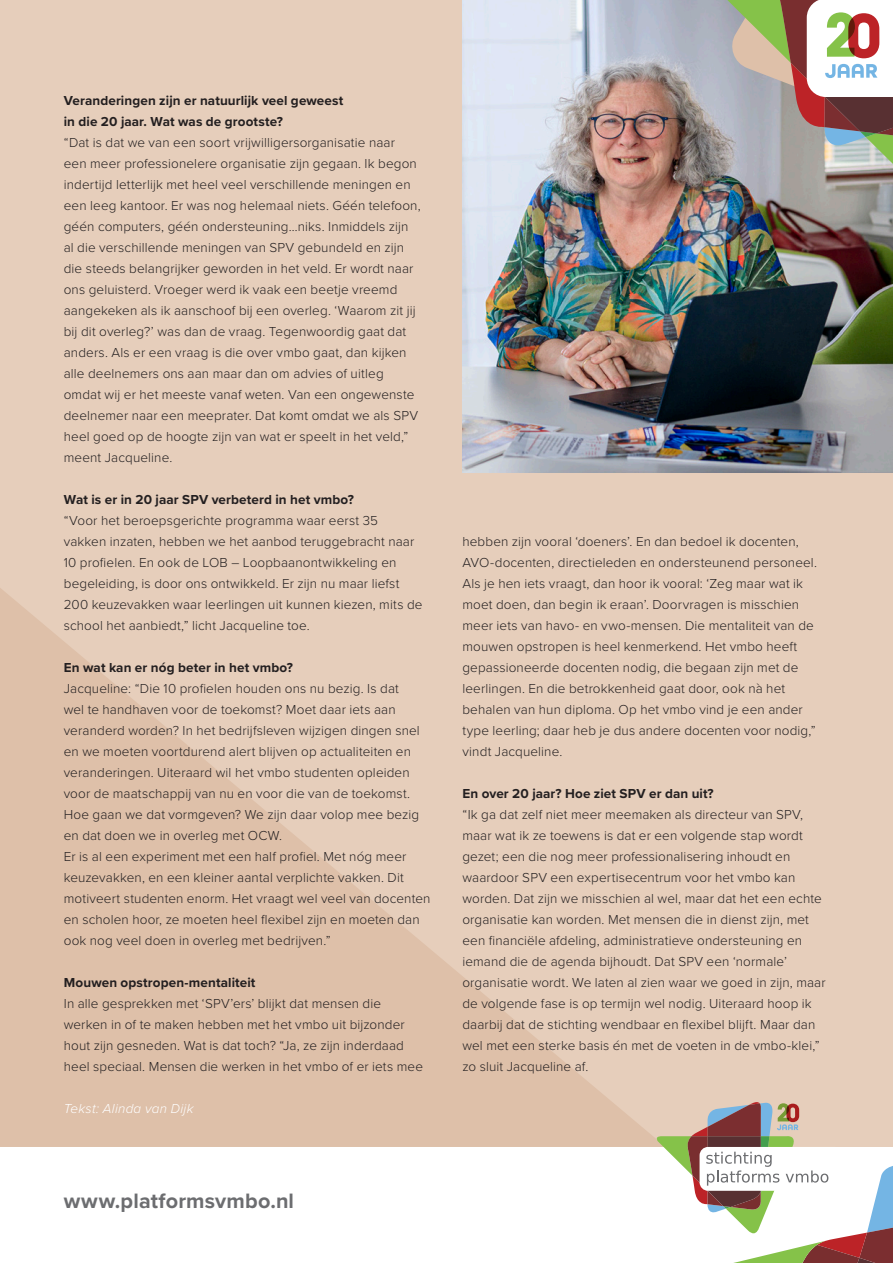
<style>
.page{position:relative;width:893px;height:1263px;background:#fff}
.page>*{position:absolute;margin:0;border:0;box-sizing:border-box;transform-origin:0 0}
.t1{font:700 21.6px "Proxima Nova";letter-spacing:.01em;color:#6c6d70}
.t2{font:300 13.5px/21px "Proxima Nova";letter-spacing:.01em;color:#231f20}
.t3{font:700 13.5px "Proxima Nova";letter-spacing:.01em;color:#231f20}
.t4{font:italic 300 13.5px "Proxima Nova";letter-spacing:.02em;color:#fff}
</style>
<div class="page">
<div style="left:0;top:0;width:893px;height:1146px;background:#e6cebb"></div>
<img style="left:462px;top:0;width:431px;height:472px">
<svg style="left:0;top:588px;width:657px;height:559px;fill:#dec0a9"></svg>
<svg style="left:657px;top:1102px;width:236px;height:161px"></svg>
<svg style="left:711px;top:0;width:182px;height:192px;background:#b1a69f"></svg>
<p class="t3" style="left:64px;top:90px;width:281px">Veranderingen zijn er natuurlijk veel geweest</p>
<p class="t3" style="left:64px;top:111px;width:221px">in die 20 jaar. Wat was de grootste?</p>
<p class="t2" style="left:64px;top:131px;width:358px">“Dat is dat we van een soort vrijwilligersorganisatie naar een meer professionelere organisatie zijn gegaan. Ik begon indertijd letterlijk met heel veel verschillende meningen en een leeg kantoor. Er was nog helemaal niets. Géén telefoon, géén computers, géén ondersteuning…niks. Inmiddels zijn al die verschillende meningen van SPV gebundeld en zijn die steeds belangrijker geworden in het veld. Er wordt naar ons geluisterd. Vroeger werd ik vaak een beetje vreemd aangekeken als ik aanschoof bij een overleg. ‘Waarom zit jij bij dit overleg?’ was dan de vraag. Tegenwoordig gaat dat anders. Als er een vraag is die over vmbo gaat, dan kijken alle deelnemers ons aan maar dan om advies of uitleg omdat wij er het meeste vanaf weten. Van een ongewenste deelnemer naar een meeprater. Dat komt omdat we als SPV heel goed op de hoogte zijn van wat er speelt in het veld,” meent Jacqueline.</p>
<p class="t3" style="left:64px;top:489px;width:292px">Wat is er in 20 jaar SPV verbeterd in het vmbo?</p>
<p class="t2" style="left:64px;top:509px;width:360px">“Voor het beroepsgerichte programma waar eerst 35 vakken inzaten, hebben we het aanbod teruggebracht naar 10 profielen. En ook de LOB – Loopbaanontwikkeling en begeleiding, is door ons ontwikkeld. Er zijn nu maar liefst 200 keuzevakken waar leerlingen uit kunnen kiezen, mits de school het aanbiedt,” licht Jacqueline toe.</p>
<p class="t3" style="left:64px;top:657px;width:231px">En wat kan er nóg beter in het vmbo?</p>
<p class="t2" style="left:64px;top:677px;width:357px">Jacqueline: “Die 10 profielen houden ons nu bezig. Is dat wel te handhaven voor de toekomst? Moet daar iets aan veranderd worden? In het bedrijfsleven wijzigen dingen snel en we moeten voortdurend alert blijven op actualiteiten en veranderingen. Uiteraard wil het vmbo studenten opleiden voor de maatschappij van nu en voor die van de toekomst.<br>Hoe gaan we dat vormgeven? We zijn daar volop mee bezig en dat doen we in overleg met OCW.</p>
<p class="t2" style="left:64px;top:845px;width:368px">Er is al een experiment met een half profiel. Met nóg meer keuzevakken, en een kleiner aantal verplichte vakken. Dit motiveert studenten enorm. Het vraagt wel veel van docenten en scholen hoor, ze moeten heel flexibel zijn en moeten dan ook nog veel doen in overleg met bedrijven.”</p>
<p class="t3" style="left:64px;top:972px;width:193px">Mouwen opstropen-mentaliteit</p>
<p class="t2" style="left:64px;top:992px;width:361px">In alle gesprekken met ‘SPV’ers’ blijkt dat mensen die werken in of te maken hebben met het vmbo uit bijzonder hout zijn gesneden. Wat is dat toch? “Ja, ze zijn inderdaad heel speciaal. Mensen die werken in het vmbo of er iets mee</p>
<p class="t4" style="left:64px;top:1098px;width:131px">Tekst: Alinda van Dijk</p>
<p class="t1" style="left:64px;top:1184px;width:232px">www.platformsvmbo.nl</p>
<p class="t2" style="left:462px;top:530px;width:356px">hebben zijn vooral ‘doeners’. En dan bedoel ik docenten, AVO-docenten, directieleden en ondersteunend personeel.<br>Als je hen iets vraagt, dan hoor ik vooral: ‘Zeg maar wat ik moet doen, dan begin ik eraan’. Doorvragen is misschien meer iets van havo- en vwo-mensen. Die mentaliteit van de mouwen opstropen is heel kenmerkend. Het vmbo heeft gepassioneerde docenten nodig, die begaan zijn met de leerlingen. En die betrokkenheid gaat door, ook nà het behalen van hun diploma. Op het vmbo vind je een ander type leerling; daar heb je dus andere docenten voor nodig,” vindt Jacqueline.</p>
<p class="t3" style="left:462px;top:783px;width:253px">En over 20 jaar? Hoe ziet SPV er dan uit?</p>
<p class="t2" style="left:462px;top:803px;width:365px">“Ik ga dat zelf niet meer meemaken als directeur van SPV, maar wat ik ze toewens is dat er een volgende stap wordt gezet; een die nog meer professionalisering inhoudt en waardoor SPV een expertisecentrum voor het vmbo kan worden. Dat zijn we misschien al wel, maar dat het een echte organisatie kan worden. Met mensen die in dienst zijn, met een financiële afdeling, administratieve ondersteuning en iemand die de agenda bijhoudt. Dat SPV een ‘normale’ organisatie wordt. We laten al zien waar we goed in zijn, maar de volgende fase is op termijn wel nodig. Uiteraard hoop ik daarbij dat de stichting wendbaar en flexibel blijft. Maar dan wel met een sterke basis én met de voeten in de vmbo-klei,” zo sluit Jacqueline af.</p>
</div>
